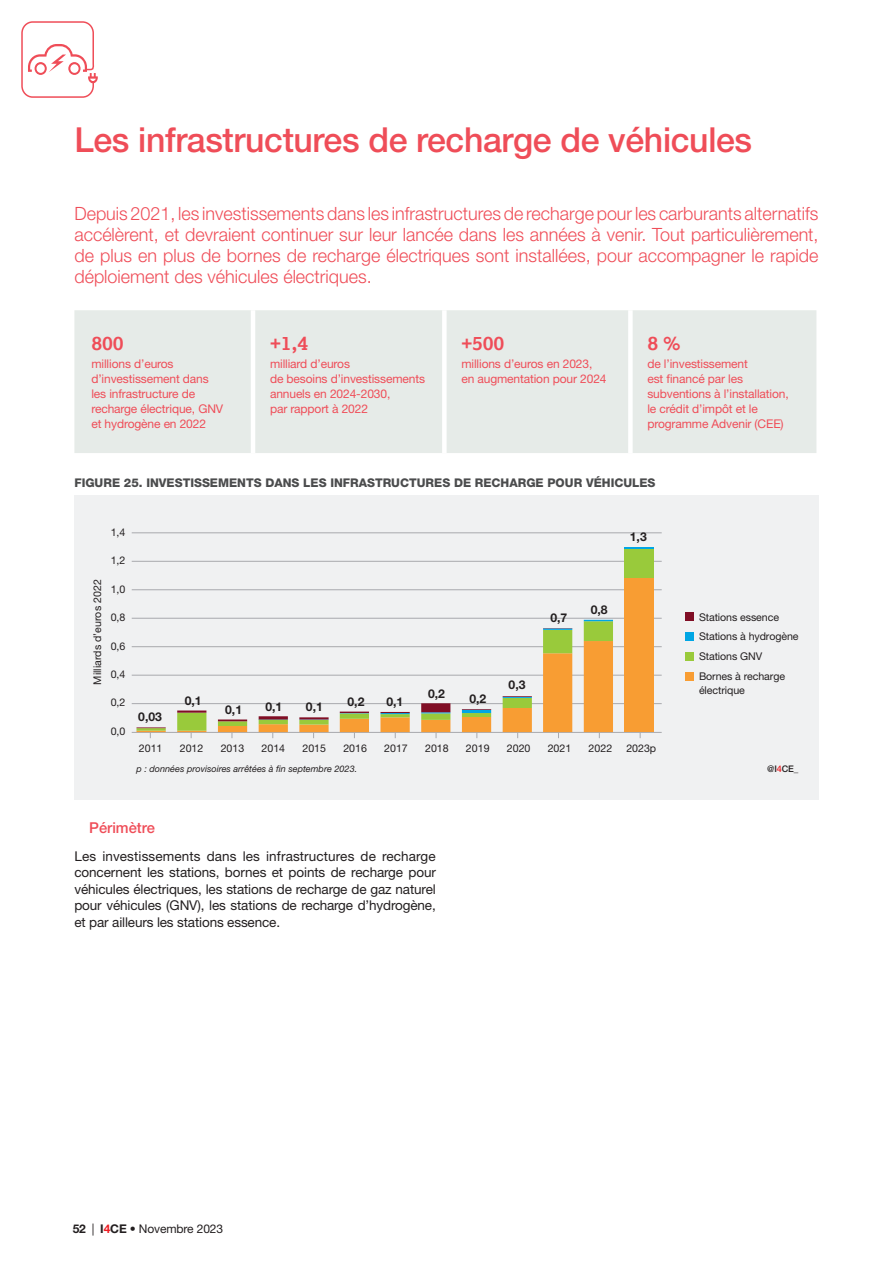
<style>
.page{position:relative;width:893px;height:1263px;background:#fff}
.page>*{position:absolute;margin:0;border:0;box-sizing:border-box;transform-origin:0 0}
.T1_--_SOMM1_3588{font:500 34.5px "Helvetica Neue LT Std";letter-spacing:-.01em;color:#ef4d58}
.P_3588{font:700 19.5px "Lexia Da Ma";letter-spacing:-.01em;color:#ef4d58}
.P_chapeau{font:300 18.3px/21px "Helvetica Neue LT Std";color:#ef4d58;text-align:justify}
.T4__65MEDIUM{font:500 15px "Helvetica Neue LT Std";color:#ef4d58}
.P_3588-2{font:13.5px/16.5px "Helvetica Neue LT Std";letter-spacing:-.01em;color:#231f20;text-align:justify}
.t1{font:700 12.15px "Helvetica Neue LT Std";color:#231f20}
.P_3588-3{font:12px/15px "Helvetica Neue LT Std";letter-spacing:-.01em;color:#ef4d58}
.T_imports_bleuLogo100_3794{font:800 12px "Helvetica Neue LT Std";color:#4b4c4d}
.t2{font:12px "Helvetica Neue LT Std";letter-spacing:-.01em;color:#231f20}
.t3{font:10.65px/19.8px "Helvetica Neue LT Std";letter-spacing:-.01em;color:#231f20}
.t4{font:italic 9.15px "Helvetica Neue LT Std";color:#231f20}
.t5{font:500 9.15px "Helvetica Neue LT Std";color:#231f20}
.s1{color:#ee1d23}
.s2{font-weight:700}
.s3{font-weight:700;color:#ee1d23}
</style>
<div class="page">
<div style="left:74px;top:310px;width:742px;height:143px;background:#e6ebe8"></div>
<hr style="left:251px;top:310px;width:4px;height:143px;background:#fff">
<div style="left:442px;top:310px;width:5px;height:143px;background:#fff"></div>
<div style="left:628px;top:310px;width:5px;height:143px;background:#fff"></div>
<div style="left:74px;top:496px;width:745px;height:304px;background:#f0f1f2"></div>
<hr style="left:132px;top:732px;width:530px;height:1px;background:#a8a9ad">
<hr style="left:132px;top:703px;width:530px;height:1px;background:#a8a9ad">
<hr style="left:132px;top:675px;width:530px;height:1px;background:#a8a9ad">
<hr style="left:132px;top:646px;width:530px;height:1px;background:#a8a9ad">
<hr style="left:132px;top:618px;width:530px;height:1px;background:#a8a9ad">
<hr style="left:132px;top:589px;width:530px;height:1px;background:#a8a9ad">
<hr style="left:132px;top:561px;width:530px;height:1px;background:#a8a9ad">
<hr style="left:132px;top:532px;width:530px;height:1px;background:#a8a9ad">
<div style="left:624px;top:577px;width:30px;height:155px;background:#f89d33"></div>
<div style="left:624px;top:548px;width:30px;height:29px;background:#99ca3b"></div>
<svg style="left:583px;top:621px;width:30px;height:7px"></svg>
<hr style="left:624px;top:547px;width:30px;height:1px;background:#00a6e4">
<svg style="left:584px;top:620px;width:29px;height:1px"></svg>
<svg style="left:136px;top:628px;width:477px;height:110px"></svg>
<div style="left:685px;top:612px;width:8px;height:9px;background:#800e25"></div>
<div style="left:685px;top:633px;width:8px;height:8px;background:#00a6e4"></div>
<div style="left:685px;top:652px;width:8px;height:9px;background:#99ca3b"></div>
<div style="left:685px;top:672px;width:8px;height:8px;background:#f89d33"></div>
<svg style="left:21px;top:21px;width:77px;height:77px"></svg>
<p class="T1_--_SOMM1_3588" style="left:74px;top:119px;width:679px">Les infrastructures de recharge de véhicules</p>
<p class="P_chapeau" style="left:74px;top:203px;width:746px">Depuis 2021, les investissements dans les infrastructures de recharge pour les carburants alternatifs accélèrent, et devraient continuer sur leur lancée dans les années à venir. Tout particulièrement, de plus en plus de bornes de recharge électriques sont installées, pour accompagner le rapide déploiement des véhicules électriques.</p>
<p class="P_3588" style="left:91px;top:332px;width:34px">800</p>
<p class="P_3588-3" style="left:91px;top:356px;width:133px">millions d’euros d’investissement dans les infrastructure de recharge électrique, GNV et hydrogène en 2022</p>
<p class="P_3588" style="left:270px;top:332px;width:40px">+1,4</p>
<p class="P_3588-3" style="left:270px;top:356px;width:157px">milliard d’euros<br>de besoins d’investissements annuels en 2024-2030,<br>par rapport à 2022</p>
<p class="P_3588" style="left:461px;top:332px;width:45px">+500</p>
<p class="P_3588-3" style="left:461px;top:356px;width:147px">millions d’euros en 2023, en augmentation pour 2024</p>
<p class="P_3588" style="left:647px;top:332px;width:35px">8%</p>
<p class="P_3588-3" style="left:647px;top:356px;width:143px">de l’investissement<br>est financé par les subventions à l’installation, le crédit d’impôt et le programme Advenir (CEE)</p>
<p class="T_imports_bleuLogo100_3794" style="left:74px;top:476px;width:583px">FIGURE 25. INVESTISSEMENTS DANS LES INFRASTRUCTURES DE RECHARGE POUR VÉHICULES</p>
<p class="t3" style="left:87px;top:684px;width:106px;rotate:-90deg">Milliards d’euros 2022</p>
<p class="t3" style="left:111px;top:522px;width:16px">1,4</p>
<p class="t3" style="left:111px;top:550px;width:16px">1,2</p>
<p class="t3" style="left:111px;top:579px;width:16px">1,0</p>
<p class="t3" style="left:111px;top:607px;width:16px">0,8</p>
<p class="t3" style="left:111px;top:636px;width:16px">0,6</p>
<p class="t3" style="left:111px;top:664px;width:16px">0,4</p>
<p class="t3" style="left:111px;top:692px;width:16px">0,2</p>
<p class="t3" style="left:111px;top:721px;width:16px">0,0</p>
<p class="t1" style="left:138px;top:709px;width:25px">0,03</p>
<p class="t1" style="left:185px;top:693px;width:18px">0,1</p>
<p class="t1" style="left:225px;top:702px;width:18px">0,1</p>
<p class="t1" style="left:265px;top:699px;width:18px">0,1</p>
<p class="t1" style="left:306px;top:699px;width:18px">0,1</p>
<p class="t1" style="left:348px;top:694px;width:18px">0,2</p>
<p class="t1" style="left:386px;top:694px;width:18px">0,1</p>
<p class="t1" style="left:428px;top:686px;width:18px">0,2</p>
<p class="t1" style="left:469px;top:691px;width:18px">0,2</p>
<p class="t1" style="left:509px;top:677px;width:18px">0,3</p>
<p class="t1" style="left:630px;top:529px;width:18px">1,3</p>
<p class="t1" style="left:550px;top:610px;width:18px">0,7</p>
<p class="t1" style="left:591px;top:602px;width:18px">0,8</p>
<p class="t3" style="left:139px;top:738px;width:25px">2011</p>
<p class="t3" style="left:626px;top:738px;width:31px">2023p</p>
<p class="t3" style="left:180px;top:738px;width:25px">2012</p>
<p class="t3" style="left:221px;top:738px;width:25px">2013</p>
<p class="t3" style="left:262px;top:738px;width:25px">2014</p>
<p class="t3" style="left:302px;top:738px;width:25px">2015</p>
<p class="t3" style="left:343px;top:738px;width:25px">2016</p>
<p class="t3" style="left:384px;top:738px;width:25px">2017</p>
<p class="t3" style="left:425px;top:738px;width:25px">2018</p>
<p class="t3" style="left:466px;top:738px;width:25px">2019</p>
<p class="t3" style="left:507px;top:738px;width:25px">2020</p>
<p class="t3" style="left:548px;top:738px;width:25px">2021</p>
<p class="t3" style="left:589px;top:738px;width:25px">2022</p>
<p class="t4" style="left:137px;top:763px;width:222px">p : données provisoires arrêtées à fin septembre 2023.</p>
<p class="T4__65MEDIUM" style="left:89px;top:819px;width:67px">Périmètre</p>
<p class="P_3588-2" style="left:74px;top:847px;width:363px">Les investissements dans les infrastructures de recharge concernent les stations, bornes et points de recharge pour véhicules électriques, les stations de recharge de gaz naturel pour véhicules (GNV), les stations de recharge d’hydrogène, et par ailleurs les stations essence.</p>
<p class="t3" style="left:699px;top:607px;width:101px">Stations essence<br>Stations à hydrogène<br>Stations GNV<br>Bornes à recharge</p>
<p class="t3" style="left:699px;top:680px;width:47px">électrique</p>
<p class="t5" style="left:767px;top:763px;width:33px">@I<span class="s1">4</span>CE_</p>
<p class="t2" style="left:73px;top:1221px;width:152px"><span class="s2">52</span> | <span class="s2">I</span><span class="s3">4</span><span class="s2">CE</span> • Novembre 2023</p>
</div>
